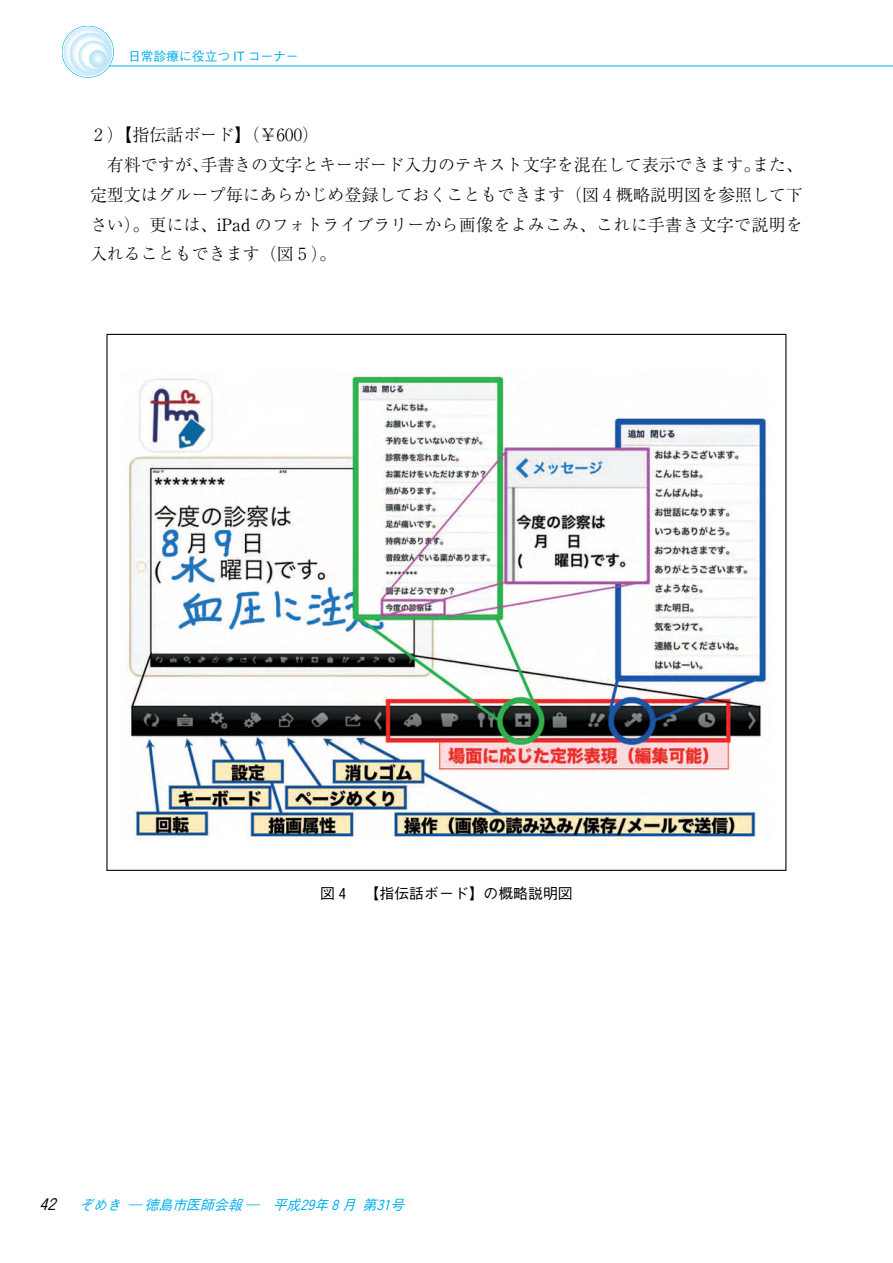
<style>
.page{position:relative;width:893px;height:1263px;background:#fff}
.page>*{position:absolute;margin:0;border:0;box-sizing:border-box;transform-origin:0 0}
.t1{font:300 16.95px "Ryumin";color:#000}
.t2{font:500 14.85px "Gothic BBB";color:#000}
.t3{font:italic 500 13.8px "Gothic BBB";color:#00aeef}
.t4{font:500 12.75px "Gothic BBB";color:#00aeef}
.s1{font-weight:400}
.s2{font-size:15.9px;color:#000}
</style>
<div class="page">
<img style="left:126px;top:376px;width:641px;height:464px">
<hr style="left:90px;top:66px;width:802px;height:1px;background:#00aeef">
<svg style="left:62px;top:26px;width:52px;height:52px"></svg>
<p class="t4" style="left:128px;top:51px;width:172px">日常診療に役立つ IT コーナー</p>
<p class="t1" style="left:90px;top:129px;width:230px">２）【指伝話ボード】（￥６００）</p>
<p class="t1" style="left:107px;top:159px;width:697px">有料ですが、手書きの文字とキーボード入力のテキスト文字を混在して表示できます。また、</p>
<p class="t1" style="left:90px;top:189px;width:714px">定型文はグループ毎にあらかじめ登録しておくこともできます（図４概略説明図を参照して下</p>
<p class="t1" style="left:90px;top:218px;width:714px">さい）。更には、<span class="s1">iPad</span> のフォトライブラリーから画像をよみこみ、これに手書き文字で説明を</p>
<p class="t1" style="left:90px;top:248px;width:247px">入れることもできます（図５）。</p>
<p class="t2" style="left:320px;top:888px;width:254px">図４ 【指伝話ボード】の概略説明図</p>
<p class="t3" style="left:36px;top:1200px;width:373px"><span class="s2">４２</span> ぞめき ― 徳島市医師会報 ― 平成２９年８月第３１号</p>
</div>
